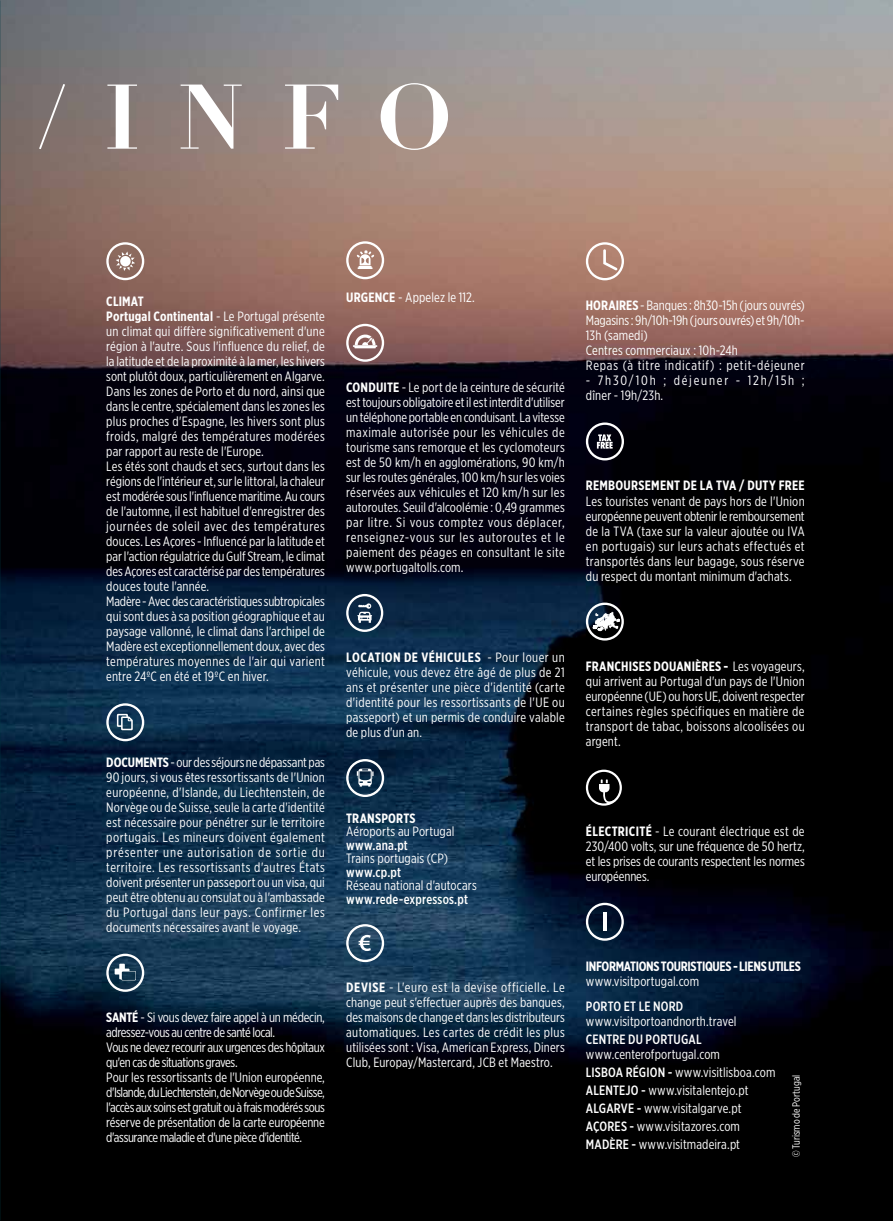
<style>
.page{position:relative;width:893px;height:1221px;background:#fff}
.page>*{position:absolute;margin:0;border:0;box-sizing:border-box;transform-origin:0 0}
.t1{font:700 90px "Didot";color:#fff}
.t2{font:13.5px/15px "Gotham X Narrow";letter-spacing:.005em;color:#fff;text-align:justify}
.t3{font:13.5px/15px "Gotham X Narrow";letter-spacing:-.03em;color:#fff}
.t4{font:500 13.5px "Gotham X Narrow";letter-spacing:.015em;color:#fff}
.t5{font:13.5px/15px "Gotham X Narrow";letter-spacing:.125em;color:#fff}
.t6{font:700 13.5px "Gotham X Narrow";letter-spacing:-.01em;color:#fff}
.t7{font:700 13.5px "Gotham X Narrow";letter-spacing:.02em;color:#fff}
.t8{font:700 13.5px "Gotham X Narrow";letter-spacing:.015em;color:#fff}
.t9{font:10.5px "Gotham X Narrow";color:#fff}
.s1{font-weight:700}
.s2{font-weight:500}
</style>
<div class="page">
<img style="left:0;top:0;width:893px;height:1220px">
<svg style="left:106px;top:703px;width:38px;height:38px"></svg>
<svg style="left:106px;top:953px;width:38px;height:38px"></svg>
<svg style="left:346px;top:241px;width:38px;height:38px"></svg>
<svg style="left:346px;top:324px;width:38px;height:38px"></svg>
<svg style="left:346px;top:594px;width:37px;height:38px"></svg>
<svg style="left:346px;top:759px;width:38px;height:38px"></svg>
<svg style="left:346px;top:924px;width:38px;height:38px"></svg>
<svg style="left:106px;top:242px;width:38px;height:38px"></svg>
<svg style="left:586px;top:242px;width:38px;height:38px"></svg>
<svg style="left:586px;top:422px;width:38px;height:38px"></svg>
<svg style="left:586px;top:602px;width:38px;height:38px"></svg>
<svg style="left:586px;top:769px;width:36px;height:36px"></svg>
<svg style="left:586px;top:902px;width:38px;height:38px"></svg>
<h1 class="t1" style="left:39px;top:60px;width:415px">/INFO</h1>
<p class="t2" style="left:346px;top:289px;width:130px"><span class="s1">URGENCE</span> - Appelez le 112.</p>
<p class="t2" style="left:106px;top:293px;width:220px;text-align:left"><span class="s1">CLIMAT<br>Portugal Continental</span> - Le Portugal présente un climat qui diffère significativement d'une région à l'autre. Sous l'influence du relief, de la latitude et de la proximité à la mer, les hivers sont plutôt doux, particulièrement en Algarve.<br>Dans les zones de Porto et du nord, ainsi que dans le centre, spécialement dans les zones les plus proches d'Espagne, les hivers sont plus froids, malgré des températures modérées par rapport au reste de l'Europe.<br>Les étés sont chauds et secs, surtout dans les régions de l'intérieur et, sur le littoral, la chaleur est modérée sous l'influence maritime. Au cours de l'automne, il est habituel d'enregistrer des journées de soleil avec des températures douces. Les Açores - Influencé par la latitude et par l'action régulatrice du Gulf Stream, le climat des Açores est caractérisé par des températures douces toute l'année.<br>Madère - Avec des caractéristiques subtropicales qui sont dues à sa position géographique et au paysage vallonné, le climat dans l'archipel de Madère est exceptionnellement doux, avec des températures moyennes de l'air qui varient entre 24ºC en été et 19ºC en hiver.</p>
<p class="t2" style="left:586px;top:298px;width:220px;text-align:left"><span class="s1">HORAIRES</span> - Banques : 8h30-15h (jours ouvrés)<br>Magasins : 9h/10h-19h (jours ouvrés) et 9h/10h-13h (samedi)<br>Centres commerciaux : 10h-24h<br>Repas (à titre indicatif) : petit-déjeuner</p>
<p class="t5" style="left:586px;top:373px;width:220px">- 7h30/10h ; déjeuner - 12h/15h ; dîner - 19h/23h.</p>
<p class="t2" style="left:346px;top:379px;width:220px"><span class="s1">CONDUITE</span> - Le port de la ceinture de sécurité est toujours obligatoire et il est interdit d'utiliser un téléphone portable en conduisant. La vitesse maximale autorisée pour les véhicules de tourisme sans remorque et les cyclomoteurs est de 50 km/h en agglomérations, 90 km/h sur les routes générales, 100 km/h sur les voies réservées aux véhicules et 120 km/h sur les autoroutes. Seuil d'alcoolémie : 0,49 grammes par litre. Si vous comptez vous déplacer, renseignez-vous sur les autoroutes et le paiement des péages en consultant le site www.portugaltolls.com.</p>
<p class="t7" style="left:586px;top:477px;width:220px">REMBOURSEMENT DE LA TVA / DUTY FREE</p>
<p class="t2" style="left:586px;top:493px;width:220px">Les touristes venant de pays hors de l'Union européenne peuvent obtenir le remboursement de la TVA (taxe sur la valeur ajoutée ou IVA en portugais) sur leurs achats effectués et transportés dans leur bagage, sous réserve du respect du montant minimum d'achats.</p>
<p class="t2" style="left:346px;top:649px;width:220px"><span class="s1">LOCATION DE VÉHICULES</span> - Pour louer un véhicule, vous devez être âgé de plus de 21 ans et présenter une pièce d'identité (carte d'identité pour les ressortissants de l'UE ou passeport) et un permis de conduire valable de plus d'un an.</p>
<p class="t2" style="left:586px;top:658px;width:220px"><span class="s1">FRANCHISES DOUANIÈRES -</span> Les voyageurs, qui arrivent au Portugal d'un pays de l'Union européenne (UE) ou hors UE, doivent respecter certaines règles spécifiques en matière de transport de tabac, boissons alcoolisées ou argent.</p>
<p class="t2" style="left:106px;top:754px;width:220px"><span class="s1">DOCUMENTS</span> - our des séjours ne dépassant pas 90 jours, si vous êtes ressortissants de l'Union européenne, d'Islande, du Liechtenstein, de Norvège ou de Suisse, seule la carte d'identité est nécessaire pour pénétrer sur le territoire portugais. Les mineurs doivent également présenter une autorisation de sortie du territoire. Les ressortissants d'autres États doivent présenter un passeport ou un visa, qui peut être obtenu au consulat ou à l'ambassade du Portugal dans leur pays. Confirmer les documents nécessaires avant le voyage.</p>
<p class="t3" style="left:106px;top:1009px;width:220px"><span class="s1">SANTÉ</span> - Si vous devez faire appel à un médecin, adressez-vous au centre de santé local.<br>Vous ne devez recourir aux urgences des hôpitaux qu'en cas de situations graves.<br>Pour les ressortissants de l'Union européenne, d'Islande, du Liechtenstein, de Norvège ou de Suisse, l'accès aux soins est gratuit ou à frais modérés sous réserve de présentation de la carte européenne d'assurance maladie et d'une pièce d'identité.</p>
<p class="t8" style="left:346px;top:809px;width:71px">TRANSPORTS</p>
<p class="t2" style="left:346px;top:823px;width:110px">Aéroports au Portugal</p>
<p class="t4" style="left:346px;top:836px;width:63px">www.ana.pt</p>
<p class="t2" style="left:346px;top:850px;width:103px">Trains portugais (CP)</p>
<p class="t4" style="left:346px;top:863px;width:56px">www.cp.pt</p>
<p class="t2" style="left:346px;top:877px;width:132px">Réseau national d'autocars</p>
<p class="t4" style="left:346px;top:890px;width:123px">www.rede-expressos.pt</p>
<p class="t2" style="left:586px;top:823px;width:220px"><span class="s1">ÉLECTRICITÉ</span> - Le courant électrique est de 230/400 volts, sur une fréquence de 50 hertz, et les prises de courants respectent les normes européennes.</p>
<p class="t2" style="left:346px;top:979px;width:220px"><span class="s1">DEVISE</span> - L'euro est la devise officielle. Le change peut s'effectuer auprès des banques, des maisons de change et dans les distributeurs automatiques. Les cartes de crédit les plus utilisées sont : Visa, American Express, Diners Club, Europay/Mastercard, JCB et Maestro.</p>
<p class="t6" style="left:586px;top:957px;width:216px">INFORMATIONS TOURISTIQUES - LIENS UTILES</p>
<p class="t2" style="left:586px;top:973px;width:115px">www.visitportugal.com</p>
<p class="t4" style="left:586px;top:998px;width:99px">PORTO ET LE NORD</p>
<p class="t2" style="left:586px;top:1013px;width:152px">www.visitportoandnorth.travel</p>
<p class="t4" style="left:586px;top:1031px;width:117px">CENTRE DU PORTUGAL</p>
<p class="t2" style="left:586px;top:1045px;width:191px;line-height:18px;text-align:left">www.centerofportugal.com<br><span class="s2">LISBOA RÉGION -</span> www.visitlisboa.com<br><span class="s2">ALENTEJO -</span> www.visitalentejo.pt<br><span class="s2">ALGARVE -</span> www.visitalgarve.pt<br><span class="s2">AÇORES -</span> www.visitazores.com<br><span class="s2">MADÈRE -</span> www.visitmadeira.pt</p>
<p class="t9" style="left:790px;top:1157px;width:84px;rotate:-90deg">© Turismo de Portugal</p>
</div>
